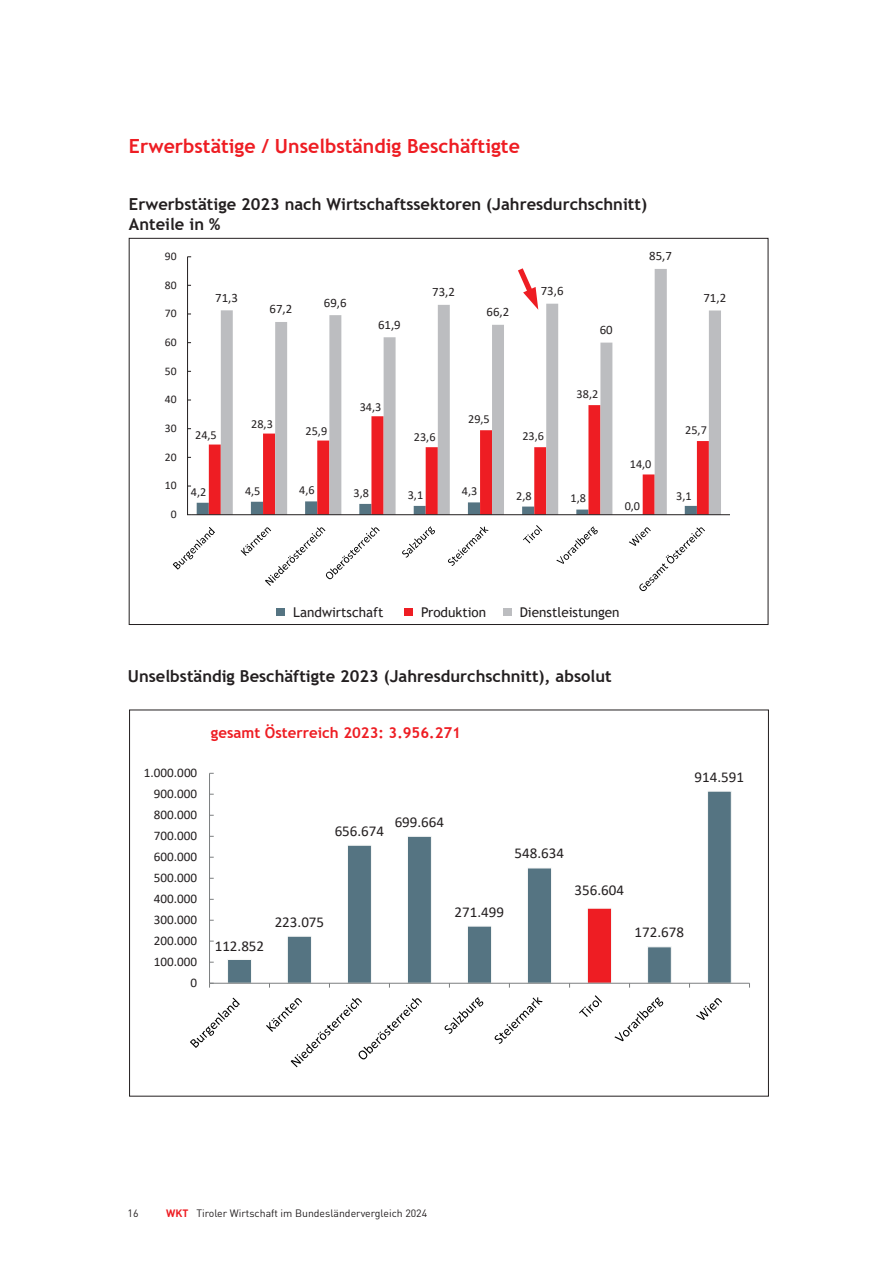
<style>
.page{position:relative;width:893px;height:1263px;background:#fff}
.page>*{position:absolute;margin:0;border:0;box-sizing:border-box;transform-origin:0 0}
.t1{font:700 19.5px "Trebuchet MS";color:#ee1d23}
.t2{font:700 16.5px/19.8px "Trebuchet MS";color:#231f20}
.t3{font:15px "Calibri";color:#231f20}
.t4{font:700 15px "Trebuchet MS";color:#ee1d23}
.t5{font:13.5px "Trebuchet MS";color:#231f20}
.t6{font:13.2px "Calibri";letter-spacing:.005em;color:#231f20}
.t7{font:12.75px "Calibri";color:#231f20}
.t8{font:12.3px "Calibri";letter-spacing:-.005em;color:#231f20}
.t9{font:11.7px "Calibri";letter-spacing:.005em;color:#231f20}
.t10{font:10.5px "DIN";color:#231f20}
.s1{font-weight:700;color:#ee1d23}
</style>
<div class="page">
<svg style="left:197px;top:501px;width:12px;height:13px"></svg>
<svg style="left:209px;top:405px;width:12px;height:109px"></svg>
<svg style="left:221px;top:269px;width:500px;height:245px"></svg>
<svg style="left:173px;top:527px;width:42px;height:43px"></svg>
<svg style="left:241px;top:527px;width:139px;height:59px"></svg>
<svg style="left:402px;top:526px;width:33px;height:32px"></svg>
<svg style="left:448px;top:526px;width:41px;height:40px"></svg>
<svg style="left:523px;top:525px;width:19px;height:18px"></svg>
<svg style="left:556px;top:526px;width:42px;height:38px"></svg>
<svg style="left:629px;top:527px;width:76px;height:64px"></svg>
<svg style="left:187px;top:256px;width:4px;height:259px"></svg>
<hr style="left:191px;top:514px;width:539px;height:1px;background:#231f20">
<svg style="left:518px;top:268px;width:20px;height:42px"></svg>
<div style="left:276px;top:609px;width:9px;height:7px;background:#557482"></div>
<div style="left:404px;top:609px;width:9px;height:7px;background:#ee1d23"></div>
<div style="left:503px;top:609px;width:8px;height:7px;background:#bcbdc0"></div>
<svg style="left:227px;top:791px;width:505px;height:192px"></svg>
<hr style="left:209px;top:773px;width:1px;height:210px;background:#7c7f80">
<hr style="left:210px;top:983px;width:539px;height:1px;background:#7c7f80">
<svg style="left:190px;top:998px;width:50px;height:50px"></svg>
<svg style="left:266px;top:998px;width:156px;height:69px"></svg>
<svg style="left:445px;top:997px;width:38px;height:37px"></svg>
<svg style="left:495px;top:997px;width:48px;height:47px"></svg>
<svg style="left:579px;top:995px;width:23px;height:22px"></svg>
<svg style="left:615px;top:997px;width:48px;height:44px"></svg>
<svg style="left:696px;top:998px;width:26px;height:22px"></svg>
<p class="t1" style="left:129px;top:133px;width:392px">Erwerbstätige / Unselbständig Beschäftigte</p>
<p class="t2" style="left:129px;top:194px;width:520px">Erwerbstätige 2023 nach Wirtschaftssektoren (Jahresdurchschnitt)<br>Anteile in %</p>
<p class="t9" style="left:165px;top:248px;width:13px">90</p>
<p class="t9" style="left:165px;top:277px;width:13px">80</p>
<p class="t9" style="left:165px;top:305px;width:13px">70</p>
<p class="t9" style="left:165px;top:334px;width:13px">60</p>
<p class="t9" style="left:165px;top:363px;width:13px">50</p>
<p class="t9" style="left:165px;top:391px;width:13px">40</p>
<p class="t9" style="left:165px;top:420px;width:13px">30</p>
<p class="t9" style="left:165px;top:449px;width:13px">20</p>
<p class="t9" style="left:165px;top:477px;width:13px">10</p>
<p class="t9" style="left:171px;top:506px;width:7px">0</p>
<p class="t7" style="left:215px;top:289px;width:24px">71,3</p>
<p class="t7" style="left:270px;top:300px;width:24px">67,2</p>
<p class="t7" style="left:324px;top:293px;width:24px">69,6</p>
<p class="t7" style="left:378px;top:315px;width:24px">61,9</p>
<p class="t7" style="left:432px;top:283px;width:24px">73,2</p>
<p class="t7" style="left:486px;top:303px;width:24px">66,2</p>
<p class="t7" style="left:541px;top:282px;width:24px">73,6</p>
<p class="t7" style="left:600px;top:321px;width:14px">60</p>
<p class="t7" style="left:649px;top:247px;width:24px">85,7</p>
<p class="t7" style="left:703px;top:289px;width:24px">71,2</p>
<p class="t8" style="left:195px;top:426px;width:23px">24,5</p>
<p class="t8" style="left:251px;top:415px;width:23px">28,3</p>
<p class="t8" style="left:306px;top:422px;width:23px">25,9</p>
<p class="t8" style="left:360px;top:398px;width:23px">34,3</p>
<p class="t8" style="left:414px;top:429px;width:23px">23,6</p>
<p class="t8" style="left:468px;top:410px;width:23px">29,5</p>
<p class="t8" style="left:522px;top:427px;width:23px">23,6</p>
<p class="t8" style="left:577px;top:385px;width:23px">38,2</p>
<p class="t8" style="left:191px;top:483px;width:17px">4,2</p>
<p class="t8" style="left:245px;top:482px;width:17px">4,5</p>
<p class="t8" style="left:299px;top:482px;width:17px">4,6</p>
<p class="t8" style="left:353px;top:484px;width:17px">3,8</p>
<p class="t8" style="left:408px;top:486px;width:17px">3,1</p>
<p class="t8" style="left:462px;top:483px;width:17px">4,3</p>
<p class="t8" style="left:516px;top:487px;width:17px">2,8</p>
<p class="t8" style="left:570px;top:490px;width:17px">1,8</p>
<p class="t8" style="left:630px;top:455px;width:23px">14,0</p>
<p class="t8" style="left:625px;top:498px;width:17px">0,0</p>
<p class="t8" style="left:685px;top:421px;width:23px">25,7</p>
<p class="t8" style="left:676px;top:487px;width:17px">3,1</p>
<p class="t5" style="left:293px;top:604px;width:92px">Landwirtschaft</p>
<p class="t5" style="left:421px;top:604px;width:66px">Produktion</p>
<p class="t5" style="left:520px;top:604px;width:101px">Dienstleistungen</p>
<p class="t2" style="left:128px;top:666px;width:485px">Unselbständig Beschäftigte 2023 (Jahresdurchschnitt), absolut</p>
<p class="t6" style="left:144px;top:763px;width:55px">1.000.000</p>
<p class="t6" style="left:154px;top:784px;width:45px">900.000</p>
<p class="t6" style="left:154px;top:805px;width:45px">800.000</p>
<p class="t6" style="left:154px;top:826px;width:45px">700.000</p>
<p class="t6" style="left:154px;top:847px;width:45px">600.000</p>
<p class="t6" style="left:154px;top:868px;width:45px">500.000</p>
<p class="t6" style="left:154px;top:889px;width:45px">400.000</p>
<p class="t6" style="left:154px;top:910px;width:45px">300.000</p>
<p class="t6" style="left:154px;top:931px;width:45px">200.000</p>
<p class="t6" style="left:154px;top:952px;width:45px">100.000</p>
<p class="t6" style="left:191px;top:973px;width:8px">0</p>
<p class="t4" style="left:211px;top:723px;width:252px">gesamt Österreich 2023: 3.956.271</p>
<p class="t3" style="left:695px;top:766px;width:51px">914.591</p>
<p class="t3" style="left:215px;top:935px;width:51px">112.852</p>
<p class="t3" style="left:275px;top:911px;width:51px">223.075</p>
<p class="t3" style="left:335px;top:820px;width:51px">656.674</p>
<p class="t3" style="left:395px;top:811px;width:51px">699.664</p>
<p class="t3" style="left:455px;top:901px;width:51px">271.499</p>
<p class="t3" style="left:515px;top:843px;width:51px">548.634</p>
<p class="t3" style="left:575px;top:880px;width:51px">356.604</p>
<p class="t3" style="left:635px;top:922px;width:51px">172.678</p>
<p class="t10" style="left:128px;top:1206px;width:12px">16</p>
<p class="t10" style="left:166px;top:1206px;width:262px"><span class="s1">WKT</span> Tiroler Wirtschaft im Bundesländervergleich 2024</p>
</div>
